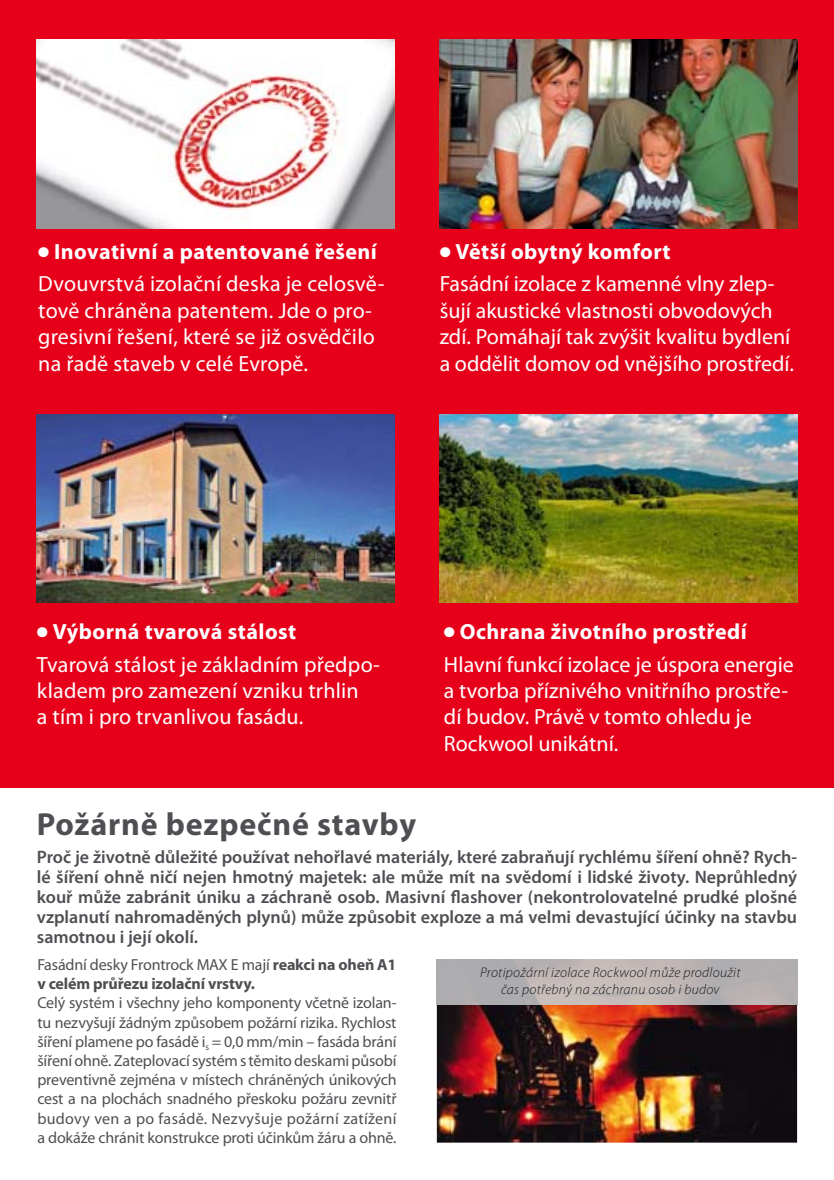
<style>
.page{position:relative;width:834px;height:1180px;background:#fff}
.page>*{position:absolute;margin:0;border:0;box-sizing:border-box;transform-origin:0 0}
.t1{font:700 32px "Myriad Pro";letter-spacing:.025em;color:#504e53}
.t2{font:22px/26.4px "Myriad Pro";color:#fff}
.t3{font:600 18px/20px "Myriad Pro";color:#504e53;text-align:justify}
.t4{font:16px/19.2px "Myriad Pro";letter-spacing:-.01em;color:#504e53;text-align:justify}
.t5{font:700 16px/19.2px "Myriad Pro";letter-spacing:-.01em;color:#504e53}
.t6{font:italic 300 14px/16.8px "Myriad Pro";letter-spacing:.02em;color:#1b1c20;text-align:center}
.s1{font-weight:700}
.s2{font-weight:400}
</style>
<div class="page">
<div style="left:0;top:0;width:833px;height:787px;background:#e6001a"></div>
<img style="left:437px;top:1003px;width:360px;height:139px">
<img style="left:439px;top:40px;width:358px;height:188px">
<img style="left:37px;top:414px;width:357px;height:188px">
<img style="left:439px;top:414px;width:358px;height:188px">
<img style="left:37px;top:39px;width:357px;height:189px">
<p class="t2" style="left:38px;top:237px;width:347px;line-height:32.4px">● <span class="s1">Inovativní a patentované řešení<br></span>Dvouvrstvá izolační deska je celosvě-</p>
<p class="t2" style="left:38px;top:299px;width:338px">tově chráněna patentem. Jde o pro&shy;gresivní řešení, které se již osvědčilo na řadě staveb v celé Evropě.</p>
<p class="t2" style="left:439px;top:237px;width:336px;line-height:32.4px">● <span class="s1">Větší obytný komfort<br></span>Fasádní izolace z kamenné vlny zlep-</p>
<p class="t2" style="left:439px;top:299px;width:356px">šují akustické vlastnosti obvodových zdí. Pomáhají tak zvýšit kvalitu bydlení a oddělit domov od vnějšího prostředí.</p>
<p class="t2" style="left:37px;top:617px;width:344px;line-height:32.4px">● <span class="s1">Výborná tvarová stálost<br></span>Tvarová stálost je základním předpo-</p>
<p class="t2" style="left:37px;top:679px;width:323px">kladem pro zamezení vzniku trhlin a tím i pro trvanlivou fasádu.</p>
<h1 class="t1" style="left:37px;top:812px;width:380px">Požárně bezpečné stavby</h1>
<p class="t2" style="left:444px;top:617px;width:351px;line-height:32.4px">● <span class="s1">Ochrana životního prostředí<br></span>Hlavní funkcí izolace je úspora energie</p>
<p class="t2" style="left:444px;top:679px;width:345px">a tvorba příznivého vnitřního prostře&shy;dí budov. Právě v tomto ohledu je<br>Rockwool unikátní.</p>
<p class="t3" style="left:37px;top:848px;width:761px">Proč je životně důležité používat nehořlavé materiály, které zabraňují rychlému šíření ohně? Rych&shy;lé šíření ohně ničí nejen hmotný majetek: ale může mít na svědomí i lidské životy. Neprůhledný kouř může zabránit úniku a záchraně osob. Masivní flashover (nekontrolovatelné prudké plošné vzplanutí nahromaděných plynů) může způsobit exploze a má velmi devastující účinky na stavbu samotnou i její okolí.</p>
<p class="t5" style="left:37px;top:956px;width:360px"><span class="s2">Fasádní desky Frontrock MAX E mají</span> reakci na oheň A1 v celém průřezu izolační vrstvy.</p>
<p class="t4" style="left:37px;top:994px;width:361px">Celý systém i všechny jeho komponenty včetně izolan&shy;tu nezvyšují žádným způsobem požární rizika. Rychlost šíření plamene po fasádě i<sub>s</sub> = 0,0 mm/min – fasáda brání šíření ohně. Zateplovací systém s těmito deskami působí preventivně zejména v místech chráněných únikových cest a na plochách snadného přeskoku požáru zevnitř budovy ven a po fasádě. Nezvyšuje požární zatížení a dokáže chránit konstrukce proti účinkům žáru a ohně.</p>
<p class="t6" style="left:480px;top:964px;width:262px">Protipožární izolace Rockwool může prodloužit čas potřebný na záchranu osob i budov</p>
</div>
